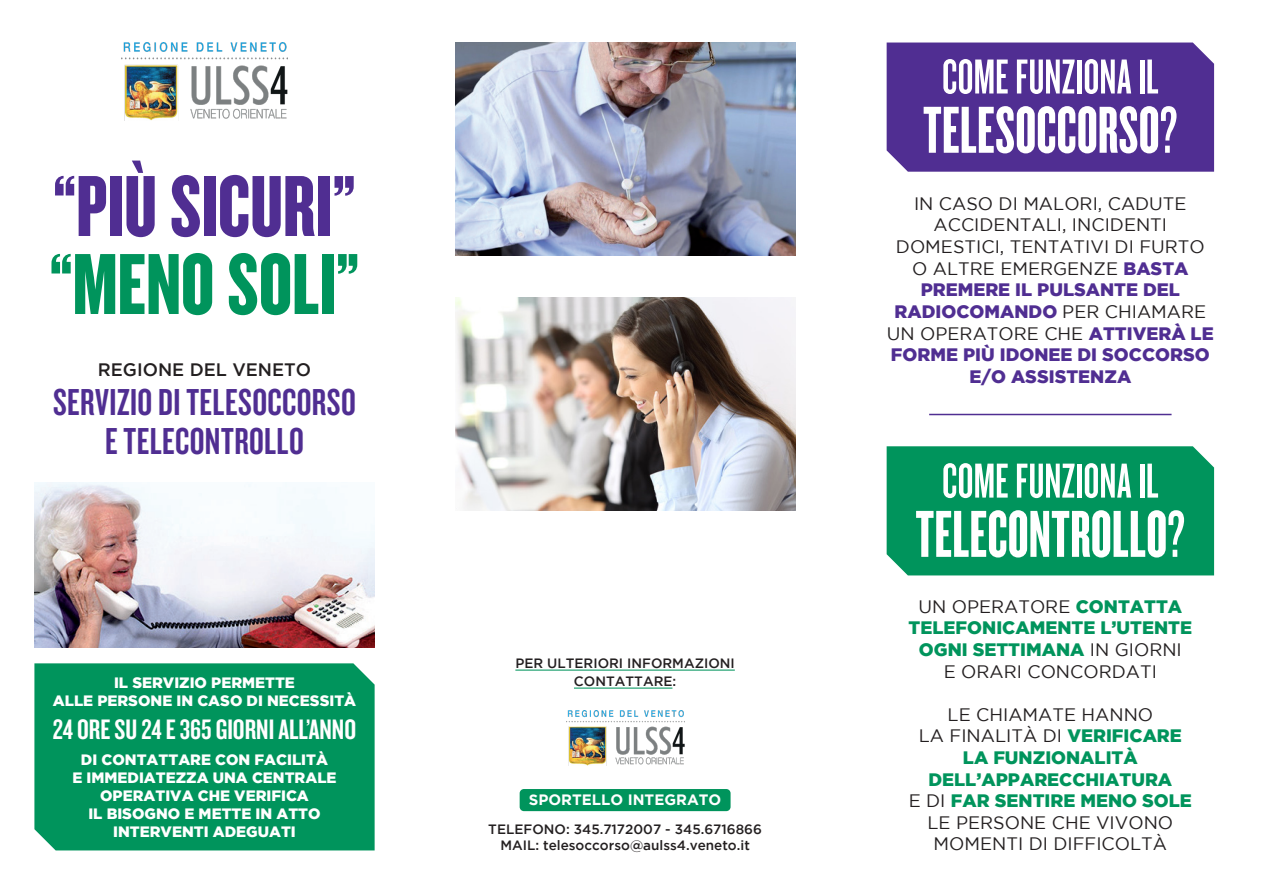
<style>
.page{position:relative;width:1263px;height:893px;background:#fff}
.page>*{position:absolute;margin:0;border:0;box-sizing:border-box;transform-origin:0 0}
.t1{font:90px "Knockout HTF68 Full Featherwt";color:#502e92}
.t2{font:90px "Knockout HTF68 Full Featherwt";color:#00945c}
.t3{font:69px "Knockout HTF67 Full Bantamwt";letter-spacing:.005em;color:#fff}
.t4{font:51px "Knockout HTF47 Bantamweight";letter-spacing:.005em;color:#fff}
.t5{font:39px "Knockout HTF48 Featherweight";letter-spacing:.01em;color:#502e92}
.t6{font:29.25px "Knockout HTF48 Featherweight";color:#fff;scale:1.06 1}
.t7{font:18px/21.6px "Gotham";color:#231f20;text-align:center}
.t8{font:900 18px/21.6px "Gotham";color:#00945c;text-align:center}
.t9{font:500 18px "Gotham";color:#231f20}
.t10{font:900 15px/18px "Gotham";color:#fff;text-align:center}
.t11{font:700 15px "Gotham";color:#fff}
.t12{font:500 13.5px "Gotham";color:#231f20}
.s1{font-family:"Knockout HTF47 Bantamweight"}
.s2{font-weight:900;color:#502e92}
.s3{font-weight:400;color:#231f20}
.s4{font-weight:900;color:#00945c}
</style>
<div class="page">
<div style="left:887px;top:446px;width:327px;height:129px;background:#00945c"></div>
<div style="left:887px;top:43px;width:327px;height:129px;background:#502e92"></div>
<img style="left:455px;top:43px;width:340px;height:212px">
<img style="left:566px;top:710px;width:118px;height:56px">
<img style="left:455px;top:298px;width:340px;height:212px">
<hr style="left:929px;top:414px;width:242px;height:1px;background:#502e92">
<div style="left:520px;top:789px;width:210px;height:22px;background:#00945c;border-radius:4px"></div>
<hr style="left:515px;top:670px;width:220px;height:1px;background:#00945c">
<hr style="left:574px;top:688px;width:98px;height:1px;background:#00945c">
<img style="left:34px;top:482px;width:341px;height:166px">
<img style="left:122px;top:43px;width:165px;height:77px">
<div style="left:34px;top:663px;width:341px;height:187px;background:#00945c"></div>
<p class="t1" style="left:53px;top:160px;width:304px">“PIÙ SICURI”</p>
<p class="t2" style="left:49px;top:238px;width:311px">“MENO SOLI”</p>
<p class="t9" style="left:98px;top:360px;width:215px">REGIONE DEL VENETO</p>
<p class="t5" style="left:53px;top:383px;width:304px">SERVIZIO DI TELESOCCORSO</p>
<p class="t5" style="left:105px;top:422px;width:200px">E TELECONTROLLO</p>
<p class="t10" style="left:53px;top:673px;width:305px">IL SERVIZIO PERMETTE<br>ALLE PERSONE IN CASO DI NECESSITÀ</p>
<p class="t6" style="left:53px;top:714px;width:288px">24 ORE SU 24 E 365 GIORNI ALL’ANNO</p>
<p class="t10" style="left:81px;top:750px;width:249px">DI CONTATTARE CON FACILITÀ</p>
<p class="t10" style="left:72px;top:768px;width:266px">E IMMEDIATEZZA UNA CENTRALE<br>OPERATIVA CHE VERIFICA<br>IL BISOGNO E METTE IN ATTO<br>INTERVENTI ADEGUATI</p>
<p class="t12" style="left:515px;top:655px;width:221px">PER ULTERIORI INFORMAZIONI</p>
<p class="t12" style="left:574px;top:673px;width:104px">CONTATTARE:</p>
<p class="t11" style="left:529px;top:791px;width:194px">SPORTELLO INTEGRATO</p>
<p class="t12" style="left:488px;top:822px;width:275px">TELEFONO: 345.7172007 - 345.6716866</p>
<p class="t12" style="left:500px;top:838px;width:251px">MAIL: telesoccorso@aulss4.veneto.it</p>
<p class="t4" style="left:942px;top:51px;width:218px">COME FUNZIONA IL</p>
<p class="t3" style="left:923px;top:95px;width:255px">TELESOCCORSO<span class="s1">?</span></p>
<p class="t7" style="left:887px;top:192px;width:328px">IN CASO DI MALORI, CADUTE<br>ACCIDENTALI, INCIDENTI<br>DOMESTICI, TENTATIVI DI FURTO<br>O ALTRE EMERGENZE <span class="s2">BASTA<br>PREMERE IL PULSANTE DEL<br>RADIOCOMANDO</span> PER CHIAMARE<br>UN OPERATORE CHE <span class="s2">ATTIVERÀ LE<br>FORME PIÙ IDONEE DI SOCCORSO<br>E/O ASSISTENZA</span></p>
<p class="t4" style="left:942px;top:455px;width:218px">COME FUNZIONA IL</p>
<p class="t3" style="left:916px;top:499px;width:271px">TELECONTROLLO<span class="s1">?</span></p>
<p class="t8" style="left:909px;top:595px;width:285px"><span class="s3">UN OPERATORE</span> CONTATTA<br>TELEFONICAMENTE L’UTENTE<br>OGNI SETTIMANA <span class="s3">IN GIORNI<br>E ORARI CONCORDATI</span></p>
<p class="t7" style="left:909px;top:703px;width:285px">LE CHIAMATE HANNO<br>LA FINALITÀ DI <span class="s4">VERIFICARE<br>LA FUNZIONALITÀ<br>DELL’APPARECCHIATURA<br></span>E DI <span class="s4">FAR SENTIRE MENO SOLE<br></span>LE PERSONE CHE VIVONO<br>MOMENTI DI DIFFICOLTÀ</p>
</div>
